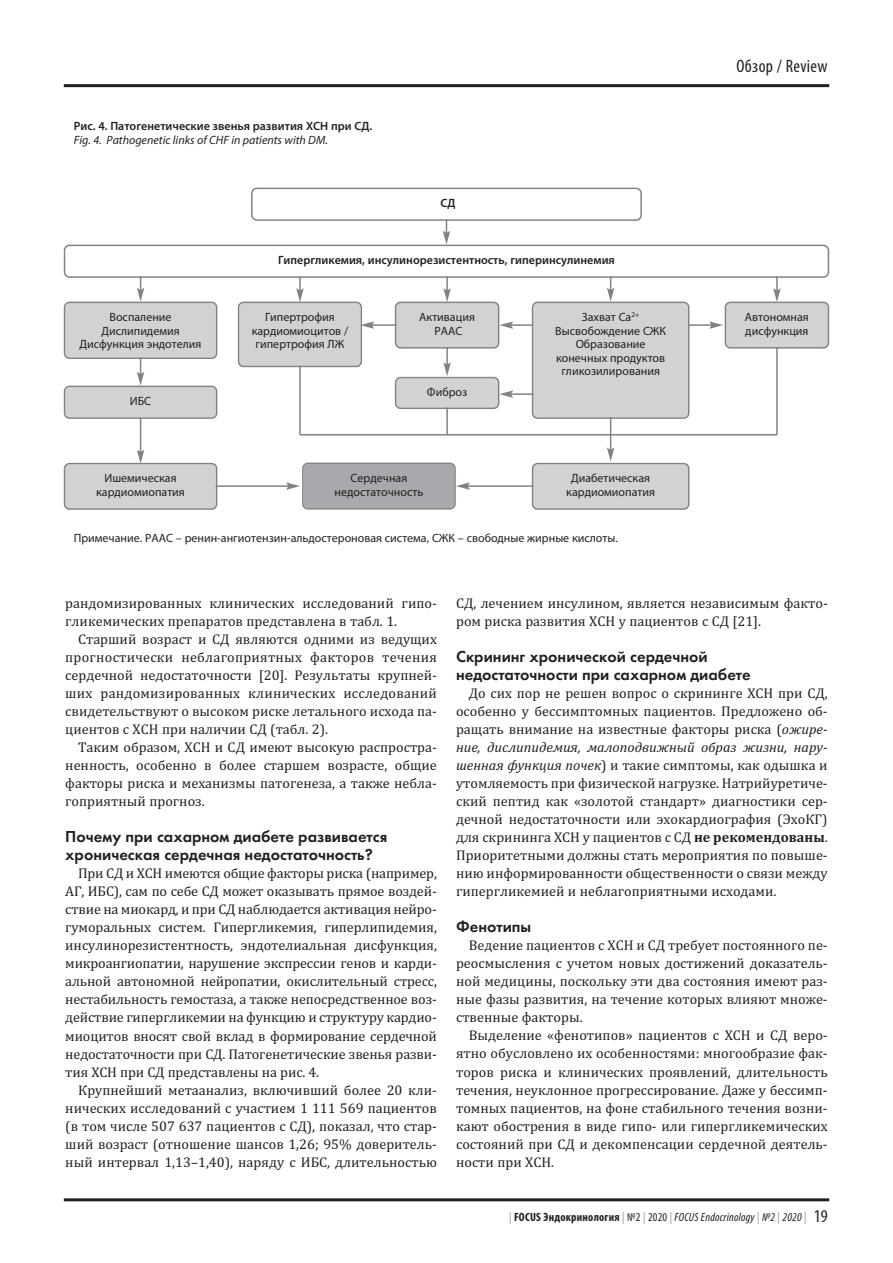
<style>
.page{position:relative;width:893px;height:1263px;background:#fff}
.page>*{position:absolute;margin:0;border:0;box-sizing:border-box;transform-origin:0 0}
.t1{font:condensed 18px "Myriad Pro";letter-spacing:.02em;color:#231f20}
.t2{font:16.5px/18px "Futura Demi";color:#231f20}
.t3{font:14.25px/18px "Cambria";color:#231f20;text-align:justify}
.t4{font:12px/13.5px "Myriad Pro";color:#231f20;text-align:center}
.t5{font:600 12px "Myriad Pro";color:#231f20}
.t6{font:italic condensed 12px "Myriad Pro";letter-spacing:.02em;color:#231f20}
.t7{font:italic 12px "Myriad Pro";color:#231f20}
.s1{font-style:italic}
.s2{font-weight:700}
.s3{font-style:normal;color:#939598}
.s4{font-weight:700;font-style:normal}
.s5{font-style:normal}
.s6{font-style:normal;font-size:18px}
</style>
<div class="page">
<hr style="left:64px;top:1198px;width:765px;height:3px;background:#231f20">
<hr style="left:64px;top:84px;width:765px;height:3px;background:#231f20">
<hr style="left:446px;top:196px;width:1px;height:37px;background:#808285">
<hr style="left:684px;top:324px;width:28px;height:2px;background:#808285">
<hr style="left:610px;top:408px;width:1px;height:42px;background:#808285">
<hr style="left:300px;top:434px;width:477px;height:1px;background:#808285">
<hr style="left:299px;top:360px;width:2px;height:75px;background:#808285">
<hr style="left:776px;top:335px;width:2px;height:100px;background:#808285">
<hr style="left:446px;top:402px;width:2px;height:33px;background:#808285">
<hr style="left:511px;top:324px;width:32px;height:2px;background:#808285">
<hr style="left:511px;top:393px;width:32px;height:2px;background:#808285">
<hr style="left:467px;top:485px;width:89px;height:2px;background:#808285">
<hr style="left:212px;top:485px;width:77px;height:2px;background:#808285">
<hr style="left:372px;top:324px;width:41px;height:2px;background:#808285">
<hr style="left:299px;top:254px;width:2px;height:37px;background:#808285">
<hr style="left:140px;top:253px;width:1px;height:37px;background:#808285">
<hr style="left:140px;top:337px;width:1px;height:37px;background:#808285">
<hr style="left:140px;top:415px;width:1px;height:37px;background:#808285">
<hr style="left:446px;top:254px;width:2px;height:37px;background:#808285">
<hr style="left:446px;top:329px;width:2px;height:36px;background:#808285">
<hr style="left:610px;top:253px;width:1px;height:37px;background:#808285">
<hr style="left:776px;top:254px;width:2px;height:37px;background:#808285">
<svg style="left:251px;top:188px;width:391px;height:33px"></svg>
<svg style="left:64px;top:231px;width:765px;height:47px"></svg>
<svg style="left:64px;top:288px;width:153px;height:71px"></svg>
<svg style="left:238px;top:288px;width:136px;height:79px"></svg>
<svg style="left:64px;top:372px;width:153px;height:47px"></svg>
<svg style="left:64px;top:450px;width:153px;height:60px"></svg>
<svg style="left:286px;top:463px;width:184px;height:47px"></svg>
<svg style="left:532px;top:447px;width:157px;height:63px"></svg>
<svg style="left:395px;top:288px;width:118px;height:61px"></svg>
<svg style="left:395px;top:362px;width:118px;height:47px"></svg>
<svg style="left:532px;top:288px;width:157px;height:131px"></svg>
<svg style="left:709px;top:288px;width:120px;height:61px"></svg>
<p class="t5" style="left:74px;top:122px;width:300px">Рис. 4. Патогенетические звенья развития ХСН при СД.</p>
<p class="t7" style="left:74px;top:135px;width:256px">Fig. 4. Pathogenetic links of CHF in patients with DM.</p>
<p class="t5" style="left:440px;top:199px;width:16px">СД</p>
<p class="t5" style="left:278px;top:256px;width:338px">Гипергликемия, инсулинорезистентность, гиперинсулинемия</p>
<p class="t1" style="left:737px;top:60px;width:93px">обзор / Review</p>
<p class="t4" style="left:80px;top:311px;width:123px">Воспаление<br>Дислипидемия<br>Дисфункция эндотелия</p>
<p class="t4" style="left:252px;top:311px;width:98px">Гипертрофия кардиомиоцитов / гипертрофия ЛЖ</p>
<p class="t4" style="left:130px;top:395px;width:23px">ИБС</p>
<p class="t4" style="left:419px;top:311px;width:57px">Активация<br>РААС</p>
<p class="t4" style="left:427px;top:386px;width:42px">Фиброз</p>
<p class="t4" style="left:555px;top:311px;width:112px">Захват Ca<sup>2+<br></sup>Высвобождение СЖК<br>Образование конечных продуктов гликозилирования</p>
<p class="t4" style="left:745px;top:311px;width:65px;text-align:left">Автономная дисфункция</p>
<p class="t4" style="left:96px;top:472px;width:90px">Ишемическая кардиомиопатия</p>
<p class="t4" style="left:335px;top:472px;width:90px">Сердечная недостаточность</p>
<p class="t4" style="left:566px;top:472px;width:90px">Диабетическая кардиомиопатия</p>
<p class="t4" style="left:74px;top:532px;width:546px">Примечание. РААС – ренин-ангиотензин-альдостероновая система, СЖК – свободные жирные кислоты.</p>
<p class="t3" style="left:65px;top:594px;width:373px">рандомизированных клинических исследований гипо&shy;гликемических препаратов представлена в табл. 1.</p>
<p class="t3" style="left:65px;top:630px;width:373px;text-indent:13px">Старший возраст и СД являются одними из ведущих прогностически неблагоприятных факторов течения сердечной недостаточности [20]. Результаты крупней&shy;ших рандомизированных клинических исследований свидетельствуют о высоком риске летального исхода па&shy;циентов с ХСН при наличии СД (табл. 2).</p>
<p class="t3" style="left:65px;top:738px;width:373px;text-indent:13px">Таким образом, ХСН и СД имеют высокую распростра&shy;ненность, особенно в более старшем возрасте, общие факторы риска и механизмы патогенеза, а также небла&shy;гоприятный прогноз.</p>
<p class="t2" style="left:65px;top:830px;width:324px">Почему при сахарном диабете развивается хроническая сердечная недостаточность?</p>
<p class="t3" style="left:65px;top:864px;width:373px;text-indent:13px">При СД и ХСН имеются общие факторы риска (например, АГ, ИБС), сам по себе СД может оказывать прямое воздей&shy;ствие на миокард, и при СД наблюдается активация нейро&shy;гуморальных систем. Гипергликемия, гиперлипидемия, инсулинорезистентность, эндотелиальная дисфункция, микроангиопатии, нарушение экспрессии генов и карди&shy;альной автономной нейропатии, окислительный стресс, нестабильность гемостаза, а также непосредственное воз&shy;действие гипергликемии на функцию и структуру кардио&shy;миоцитов вносят свой вклад в формирование сердечной недостаточности при СД. Патогенетические звенья разви&shy;тия ХСН при СД представлены на рис. 4.</p>
<p class="t3" style="left:65px;top:1080px;width:373px;text-indent:13px">Крупнейший метаанализ, включивший более 20 кли&shy;нических исследований с участием 1 111 569 пациентов (в том числе 507 637 пациентов с СД), показал, что стар&shy;ший возраст (отношение шансов 1,26; 95% доверитель&shy;ный интервал 1,13–1,40), наряду с ИБС, длительностью</p>
<p class="t3" style="left:456px;top:594px;width:373px">СД, лечением инсулином, является независимым факто&shy;ром риска развития ХСН у пациентов с СД [21].</p>
<p class="t2" style="left:456px;top:650px;width:296px">Скрининг хронической сердечной недостаточности при сахарном диабете</p>
<p class="t3" style="left:456px;top:684px;width:373px;text-indent:13px">До сих пор не решен вопрос о скрининге ХСН при СД, особенно у бессимптомных пациентов. Предложено об&shy;ращать внимание на известные факторы риска (<span class="s1">ожире&shy;ние, дислипидемия, малоподвижный образ жизни, нару&shy;шенная функция почек</span>) и такие симптомы, как одышка и утомляемость при физической нагрузке. Натрийуретиче&shy;ский пептид как «золотой стандарт» диагностики сер&shy;дечной недостаточности или эхокардиография (ЭхоКГ) для скрининга ХСН у пациентов с СД <span class="s2">не рекомендованы</span>.<br>Приоритетными должны стать мероприятия по повыше&shy;нию информированности общественности о связи между гипергликемией и неблагоприятными исходами.</p>
<p class="t2" style="left:456px;top:920px;width:77px">Фенотипы</p>
<p class="t3" style="left:456px;top:936px;width:373px;text-indent:13px">Ведение пациентов с ХСН и СД требует постоянного пе&shy;реосмысления с учетом новых достижений доказатель&shy;ной медицины, поскольку эти два состояния имеют раз&shy;ные фазы развития, на течение которых влияют множе&shy;ственные факторы.</p>
<p class="t3" style="left:456px;top:1026px;width:373px;text-indent:13px">Выделение «фенотипов» пациентов с ХСН и СД веро&shy;ятно обусловлено их особенностями: многообразие фак&shy;торов риска и клинических проявлений, длительность течения, неуклонное прогрессирование. Даже у бессимп&shy;томных пациентов, на фоне стабильного течения возни&shy;кают обострения в виде гипо- или гипергликемических состояний при СД и декомпенсации сердечной деятель&shy;ности при ХСН.</p>
<p class="t6" style="left:509px;top:1212px;width:320px"><span class="s3">|</span> <span class="s4">FOCUS Эндокринология</span> <span class="s3">|</span> <span class="s5">№2</span> <span class="s3">|</span> <span class="s5">2020</span> <span class="s3">|</span> FOCUS Endocrinology <span class="s3">|</span> №2 <span class="s3">|</span> 2020 <span class="s3">|</span> <span class="s6">19</span></p>
</div>
